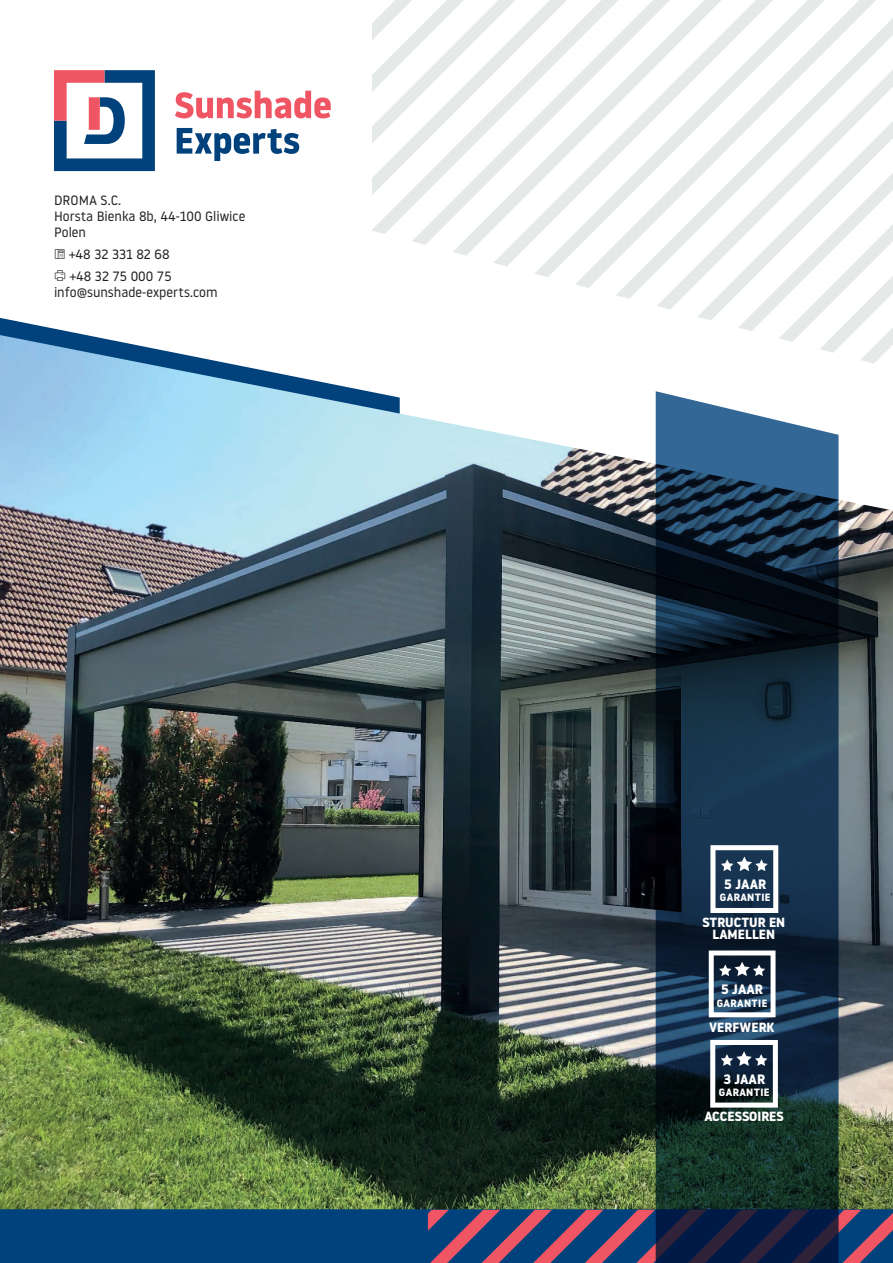
<style>
.page{position:relative;width:893px;height:1263px;background:#fff}
.page>*{position:absolute;margin:0;border:0;box-sizing:border-box;transform-origin:0 0}
.t1{font:700 13.65px "Noway";color:#fff}
.t2{font:13.5px/16.2px "Noway";color:#231f20}
.t3{font:700 13.35px/12.1px "Noway";color:#fff;text-align:center}
.t4{font:700 10.65px "Noway";letter-spacing:.035em;color:#fff}
</style>
<div class="page">
<svg style="left:412px;top:234px;width:163px;height:11px"></svg>
<svg style="left:372px;top:27px;width:203px;height:207px"></svg>
<svg style="left:372px;top:0;width:195px;height:195px"></svg>
<svg style="left:698px;top:310px;width:195px;height:25px"></svg>
<svg style="left:657px;top:299px;width:230px;height:11px"></svg>
<svg style="left:616px;top:18px;width:277px;height:281px"></svg>
<svg style="left:575px;top:0;width:301px;height:288px"></svg>
<svg style="left:54px;top:70px;width:101px;height:101px"></svg>
<svg style="left:175px;top:91px;width:156px;height:27px"></svg>
<svg style="left:177px;top:128px;width:122px;height:33px"></svg>
<svg style="left:0;top:318px;width:86px;height:17px"></svg>
<div style="left:0;top:1209px;width:893px;height:54px;background:#01427c"></div>
<svg style="left:428px;top:1209px;width:465px;height:54px"></svg>
<img style="left:0;top:335px;width:893px;height:874px">
<svg style="left:656px;top:391px;width:182px;height:872px;background:#1b3447"></svg>
<svg style="left:710px;top:1040px;width:68px;height:67px"></svg>
<svg style="left:709px;top:950px;width:66px;height:67px"></svg>
<svg style="left:710px;top:845px;width:68px;height:68px"></svg>
<p class="t2" style="left:54px;top:192px;width:193px">DROMA S.C.<br>Horsta Bienka 8b, 44-100 Gliwice<br>Polen</p>
<p class="t2" style="left:54px;top:243px;width:119px;line-height:21.6px;text-align:right">◆ +48 32 331 82 68 +48 32 75 000 75</p>
<p class="t2" style="left:54px;top:283px;width:165px">info@sunshade-experts.com</p>
<p class="t1" style="left:724px;top:876px;width:43px">5 JAAR</p>
<p class="t4" style="left:720px;top:891px;width:52px">GARANTIE</p>
<p class="t3" style="left:702px;top:916px;width:84px">STRUCTUR EN<br>LAMELLEN</p>
<p class="t1" style="left:721px;top:981px;width:43px">5 JAAR</p>
<p class="t4" style="left:717px;top:997px;width:52px">GARANTIE</p>
<p class="t3" style="left:709px;top:1021px;width:67px">VERFWERK</p>
<p class="t1" style="left:723px;top:1071px;width:43px">3 JAAR</p>
<p class="t4" style="left:719px;top:1086px;width:52px">GARANTIE</p>
<p class="t3" style="left:704px;top:1111px;width:81px">ACCESSOIRES</p>
</div>
